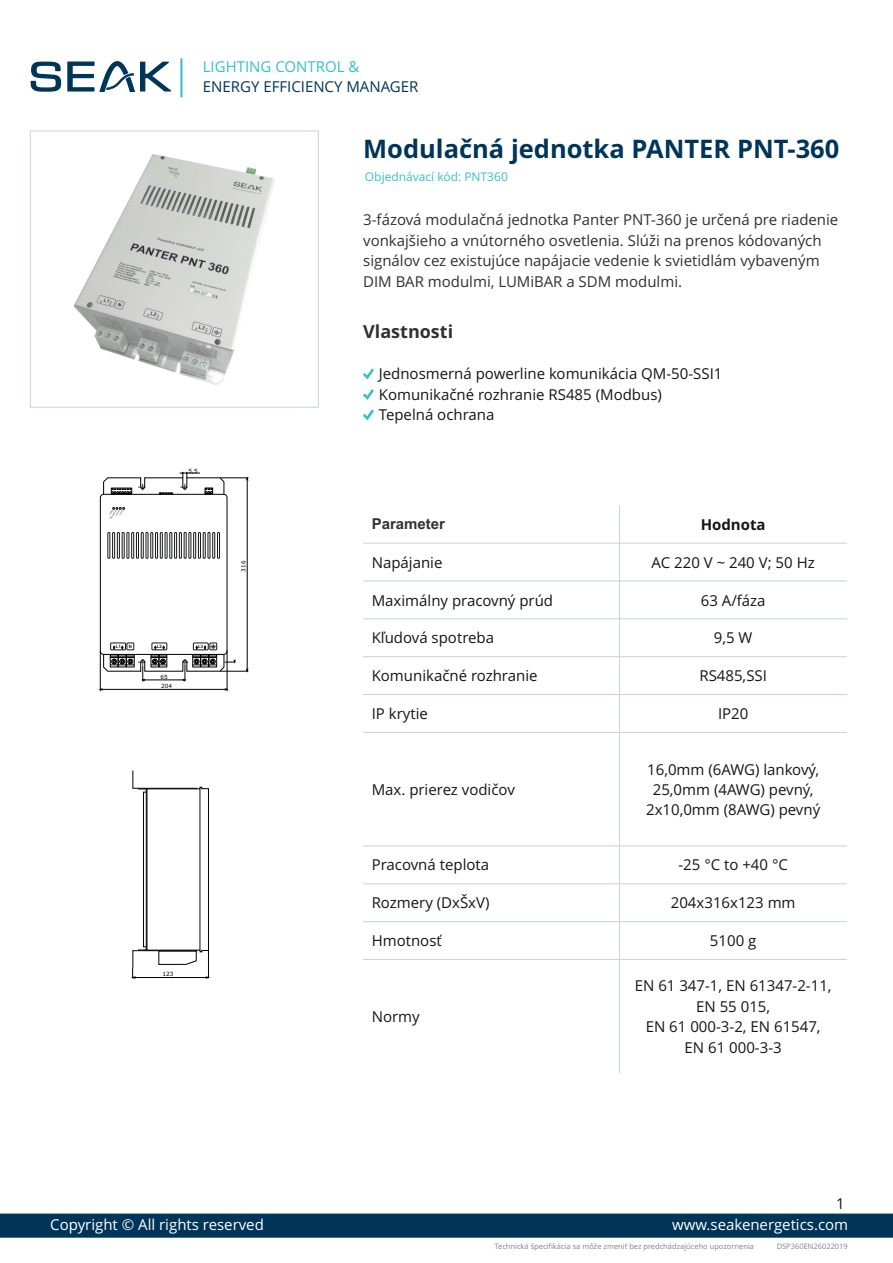
<style>
.page{position:relative;width:893px;height:1263px;background:#fff}
.page>*{position:absolute;margin:0;border:0;box-sizing:border-box;transform-origin:0 0}
.t1{font:700 25.5px "Open Sans";color:#00355a}
.t2{font:700 18px "Open Sans";color:#313130}
.t3{font:15px/20.4px "Open Sans";color:#151616;text-align:center}
.t4{font:15px/20.4px "Open Sans";color:#313130}
.t5{font:15px "Open Sans";color:#fff}
.t6{font:15px "Open Sans";color:#00355a}
.t7{font:15px "Open Sans";color:#36c0ca}
.t8{font:700 15px "Arial";color:#313130}
.t9{font:700 15px "Open Sans";color:#151616}
.t10{font:12px "Open Sans";color:#36c0ca}
.t11{font:7.5px "Open Sans";color:#818281}
.t12{font:5.85px "Verdana";color:#000}
.t13{font:5.7px/9.6px "Verdana";color:#000}
.t14{font:700 4.35px "Arial";color:#151616}
</style>
<div class="page">
<svg style="left:132px;top:770px;width:77px;height:208px"></svg>
<div style="left:143px;top:792px;width:3px;height:155px;border:1px solid #000"></div>
<svg style="left:31px;top:62px;width:30px;height:30px"></svg>
<svg style="left:67px;top:61px;width:104px;height:31px"></svg>
<hr style="left:180px;top:58px;width:2px;height:39px;background:#36c0ca">
<hr style="left:619px;top:505px;width:1px;height:568px;background:#c7d3de">
<hr style="left:363px;top:959px;width:484px;height:1px;background:#c7d3de">
<hr style="left:363px;top:921px;width:484px;height:1px;background:#c7d3de">
<hr style="left:363px;top:883px;width:484px;height:1px;background:#c7d3de">
<hr style="left:363px;top:845px;width:484px;height:1px;background:#c7d3de">
<hr style="left:363px;top:732px;width:484px;height:1px;background:#c7d3de">
<hr style="left:363px;top:694px;width:484px;height:1px;background:#c7d3de">
<hr style="left:363px;top:656px;width:484px;height:1px;background:#c7d3de">
<hr style="left:363px;top:618px;width:484px;height:1px;background:#c7d3de">
<hr style="left:363px;top:580px;width:484px;height:1px;background:#c7d3de">
<hr style="left:363px;top:543px;width:484px;height:1px;background:#c7d3de">
<svg style="left:0;top:1213px;width:893px;height:25px;background:#093c5f"></svg>
<div style="left:30px;top:131px;width:289px;height:277px;border:1px solid #c7d3de"></div>
<svg style="left:363px;top:369px;width:11px;height:10px"></svg>
<svg style="left:363px;top:389px;width:11px;height:11px"></svg>
<svg style="left:363px;top:409px;width:11px;height:11px"></svg>
<div style="left:100px;top:494px;width:127px;height:160px;border:1px solid #020000;border-radius:3px"></div>
<svg style="left:113px;top:507px;width:12px;height:2px"></svg>
<hr style="left:247px;top:478px;width:1px;height:193px;background:#000">
<hr style="left:227px;top:650px;width:1px;height:41px;background:#000">
<hr style="left:100px;top:651px;width:1px;height:40px;background:#000">
<hr style="left:100px;top:689px;width:127px;height:1px;background:#000">
<svg style="left:123px;top:535px;width:79px;height:26px"></svg>
<div style="left:108px;top:532px;width:2px;height:26px;border:1px solid #151616"></div>
<div style="left:113px;top:532px;width:2px;height:26px;border:1px solid #151616"></div>
<div style="left:117px;top:532px;width:2px;height:26px;border:1px solid #151616"></div>
<div style="left:122px;top:532px;width:2px;height:26px;border:1px solid #151616"></div>
<div style="left:127px;top:532px;width:2px;height:26px;border:1px solid #151616"></div>
<div style="left:132px;top:532px;width:2px;height:26px;border:1px solid #151616"></div>
<div style="left:136px;top:532px;width:3px;height:26px;border:1px solid #151616"></div>
<div style="left:141px;top:532px;width:2px;height:26px;border:1px solid #151616"></div>
<div style="left:146px;top:532px;width:2px;height:26px;border:1px solid #151616"></div>
<div style="left:151px;top:532px;width:2px;height:26px;border:1px solid #151616"></div>
<div style="left:155px;top:532px;width:3px;height:26px;border:1px solid #151616"></div>
<div style="left:160px;top:532px;width:2px;height:26px;border:1px solid #151616"></div>
<div style="left:165px;top:532px;width:2px;height:26px;border:1px solid #151616"></div>
<div style="left:170px;top:532px;width:2px;height:26px;border:1px solid #151616"></div>
<div style="left:175px;top:532px;width:2px;height:26px;border:1px solid #151616"></div>
<div style="left:179px;top:532px;width:2px;height:26px;border:1px solid #151616"></div>
<div style="left:184px;top:532px;width:2px;height:26px;border:1px solid #151616"></div>
<div style="left:189px;top:532px;width:2px;height:26px;border:1px solid #151616"></div>
<div style="left:194px;top:532px;width:2px;height:26px;border:1px solid #151616"></div>
<div style="left:198px;top:532px;width:2px;height:26px;border:1px solid #151616"></div>
<div style="left:203px;top:532px;width:2px;height:26px;border:1px solid #151616"></div>
<div style="left:208px;top:532px;width:2px;height:26px;border:1px solid #151616"></div>
<div style="left:213px;top:532px;width:2px;height:26px;border:1px solid #151616"></div>
<div style="left:217px;top:532px;width:3px;height:26px;border:1px solid #151616"></div>
<div style="left:152px;top:643px;width:15px;height:7px;border:1px solid #151616"></div>
<div style="left:193px;top:643px;width:15px;height:7px;border:1px solid #151616"></div>
<svg style="left:104px;top:645px;width:144px;height:36px"></svg>
<div style="left:111px;top:643px;width:15px;height:7px;border:1px solid #151616"></div>
<div style="left:210px;top:643px;width:7px;height:7px;border:1px solid #151616"></div>
<div style="left:127px;top:643px;width:7px;height:7px;border:1px solid #151616"></div>
<svg style="left:104px;top:472px;width:144px;height:22px"></svg>
<img style="left:74px;top:154px;width:200px;height:230px">
<p class="t7" style="left:203px;top:60px;width:158px">LIGHTING CONTROL &amp;</p>
<p class="t6" style="left:203px;top:80px;width:217px">ENERGY EFFICIENCY MANAGER</p>
<h1 class="t1" style="left:363px;top:138px;width:478px">Modulačná jednotka PANTER PNT-360</h1>
<p class="t10" style="left:365px;top:172px;width:144px">Objednávací kód: PNT360</p>
<p class="t13" style="left:188px;top:466px;width:11px">5,5</p>
<p class="t14" style="left:116px;top:644px;width:7px">L1</p>
<p class="t14" style="left:129px;top:645px;width:5px">N</p>
<p class="t14" style="left:157px;top:644px;width:7px">L2</p>
<p class="t14" style="left:198px;top:644px;width:7px">L3</p>
<p class="t13" style="left:161px;top:672px;width:13px">65<br>204</p>
<p class="t13" style="left:239px;top:572px;width:12px;rotate:-90deg">316</p>
<p class="t12" style="left:162px;top:972px;width:13px">123</p>
<p class="t4" style="left:363px;top:211px;width:477px">3-fázová modulačná jednotka Panter PNT-360 je určená pre riadenie vonkajšieho a vnútorného osvetlenia. Slúži na prenos kódovaných signálov cez existujúce napájacie vedenie k svietidlám vybaveným DIM BAR modulmi, LUMiBAR a SDM modulmi.</p>
<p class="t2" style="left:363px;top:324px;width:92px">Vlastnosti</p>
<p class="t3" style="left:379px;top:365px;width:345px;text-align:left">Jednosmerná powerline komunikácia QM-50-SSI1<br>Komunikačné rozhranie RS485 (Modbus)<br>Tepelná ochrana</p>
<p class="t8" style="left:372px;top:518px;width:75px">Parameter</p>
<p class="t9" style="left:701px;top:518px;width:66px">Hodnota</p>
<p class="t3" style="left:372px;top:553px;width:72px">Napájanie</p>
<p class="t3" style="left:652px;top:553px;width:165px">AC 220 V ~ 240 V; 50 Hz</p>
<p class="t3" style="left:372px;top:591px;width:183px">Maximálny pracovný prúd</p>
<p class="t3" style="left:701px;top:591px;width:66px">63 A/fáza</p>
<p class="t3" style="left:372px;top:629px;width:124px">Kľudová spotreba</p>
<p class="t3" style="left:714px;top:629px;width:40px">9,5 W</p>
<p class="t3" style="left:372px;top:667px;width:167px">Komunikačné rozhranie</p>
<p class="t3" style="left:699px;top:667px;width:69px">RS485,SSI</p>
<p class="t3" style="left:372px;top:705px;width:58px">IP krytie</p>
<p class="t3" style="left:718px;top:705px;width:32px">IP20</p>
<p class="t3" style="left:372px;top:781px;width:145px">Max. prierez vodičov</p>
<p class="t3" style="left:646px;top:760px;width:176px">16,0mm (6AWG) lankový,<br>25,0mm (4AWG) pevný,<br>2x10,0mm (8AWG) pevný</p>
<p class="t3" style="left:372px;top:856px;width:119px">Pracovná teplota</p>
<p class="t3" style="left:678px;top:856px;width:111px">-25 °C to +40 °C</p>
<p class="t3" style="left:372px;top:894px;width:119px">Rozmery (DxŠxV)</p>
<p class="t3" style="left:671px;top:894px;width:126px">204x316x123 mm</p>
<p class="t3" style="left:372px;top:932px;width:72px">Hmotnosť</p>
<p class="t3" style="left:710px;top:932px;width:48px">5100 g</p>
<p class="t3" style="left:372px;top:1008px;width:49px">Normy</p>
<p class="t3" style="left:635px;top:977px;width:198px">EN 61 347-1, EN 61347-2-11,<br>EN 55 015,<br>EN 61 000-3-2, EN 61547,<br>EN 61 000-3-3</p>
<p class="t3" style="left:836px;top:1194px;width:10px">1</p>
<p class="t5" style="left:50px;top:1219px;width:215px">Copyright © All rights reserved</p>
<p class="t5" style="left:672px;top:1219px;width:178px">www.seakenergetics.com</p>
<p class="t11" style="left:494px;top:1244px;width:261px">Technická špecifikácia sa môže zmeniť bez predchádzajúceho upozornenia</p>
<p class="t11" style="left:777px;top:1243px;width:73px">DSP360EN26022019</p>
</div>
